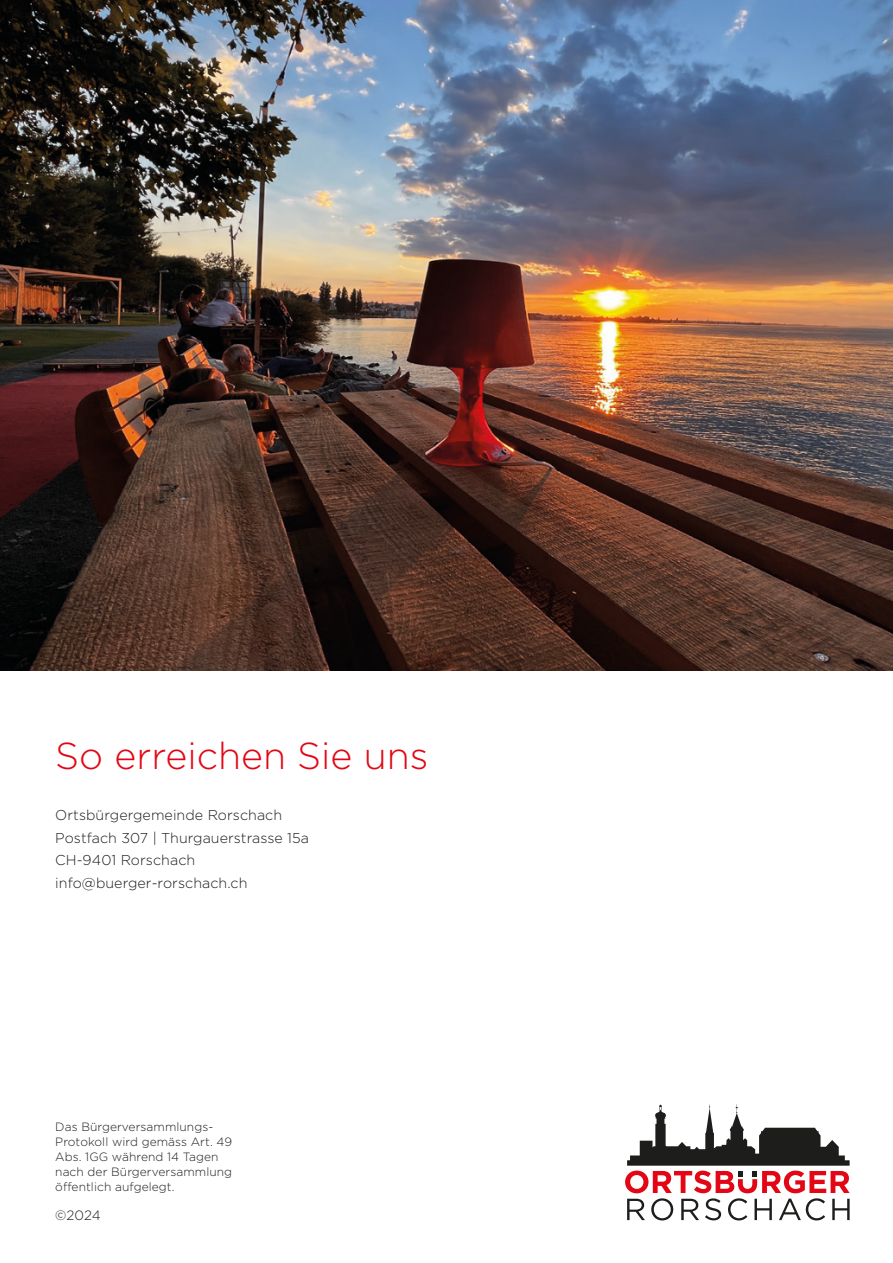
<style>
.page{position:relative;width:893px;height:1263px;background:#fff}
.page>*{position:absolute;margin:0;border:0;box-sizing:border-box;transform-origin:0 0}
.t1{font:300 37.5px "Gotham";color:#e30614}
.t2{font:300 14.25px/22.5px "Gotham";letter-spacing:.005em;color:#1d1d1b}
.t3{font:300 13.5px "Gotham";color:#1d1d1b}
.t4{font:300 12px/15px "Gotham";letter-spacing:.005em;color:#1d1d1b}
</style>
<div class="page">
<svg style="left:625px;top:1104px;width:225px;height:116px"></svg>
<img style="left:0;top:0;width:893px;height:670px">
<h1 class="t1" style="left:55px;top:732px;width:375px">So erreichen Sie uns</h1>
<p class="t2" style="left:55px;top:804px;width:255px">Ortsbürgergemeinde Rorschach<br>Postfach 307 | Thurgauerstrasse 15a<br>CH-9401 Rorschach info@buerger-rorschach.ch</p>
<p class="t4" style="left:55px;top:1118px;width:178px">Das Bürgerversammlungs-<br>Protokoll wird gemäss Art. 49<br>Abs. 1GG während 14 Tagen nach der Bürgerversammlung öffentlich aufgelegt.</p>
<p class="t3" style="left:55px;top:1207px;width:47px">©2024</p>
</div>
